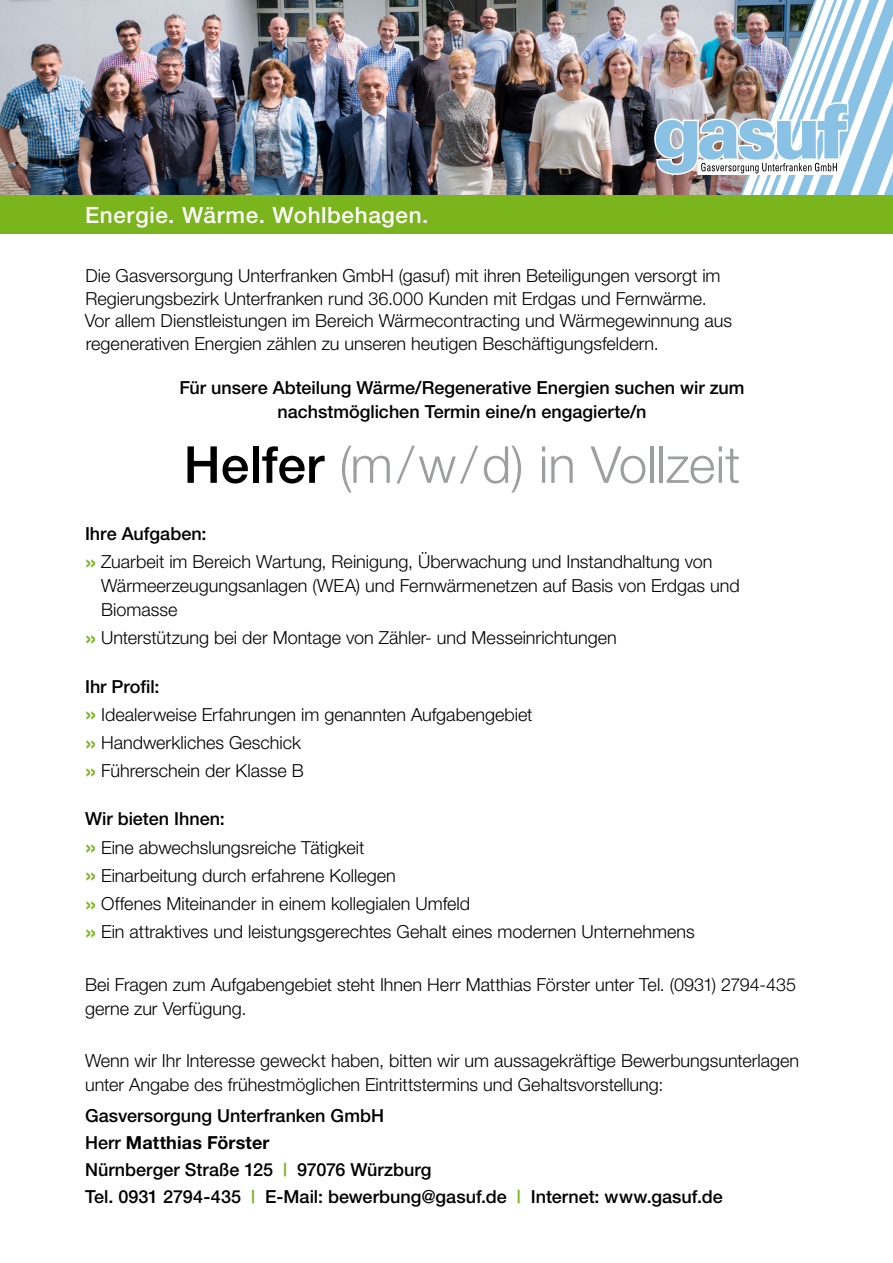
<style>
.page{position:relative;width:893px;height:1263px;background:#fff}
.page>*{position:absolute;margin:0;border:0;box-sizing:border-box;transform-origin:0 0}
.t1{font:300 51px "Helvetica Neue";color:#9c9e9f}
.t2{font:500 22.5px "Helvetica Neue";letter-spacing:.03em;color:#fff}
.t3{font:300 18px/28.2px "Helvetica Neue";color:#000}
.t4{font:500 18px/27px "Helvetica Neue";color:#000}
.s1{font-weight:500;color:#000}
.s2{font-weight:500}
.s3{font-weight:500;font-size:24px;color:#7ab51d}
.s4{font-weight:700}
.s5{color:#7ab51d}
</style>
<div class="page">
<img style="left:0;top:0;width:653px;height:196px">
<img style="left:653px;top:0;width:240px;height:196px">
<div style="left:0;top:196px;width:893px;height:38px;background:#7ab51d"></div>
<p class="t2" style="left:85px;top:201px;width:345px">Energie. Wärme. Wohlbehagen.</p>
<p class="t3" style="left:85px;top:264px;width:649px;line-height:22.5px">Die Gasversorgung Unterfranken GmbH (gasuf) mit ihren Beteiligungen versorgt im Regierungsbezirk Unterfranken rund 36.000 Kunden mit Erdgas und Fernwärme.<br>Vor allem Dienstleistungen im Bereich Wärmecontracting und Wärmegewinnung aus regenerativen Energien zählen zu unseren heutigen Beschäftigungsfeldern.</p>
<p class="t4" style="left:179px;top:375px;width:567px;line-height:24px;text-align:center">Für unsere Abteilung Wärme/Regenerative Energien suchen wir zum nachstmöglichen Termin eine/n engagierte/n</p>
<h1 class="t1" style="left:184px;top:433px;width:558px"><span class="s1">Helfer</span> (m/w/d) in Vollzeit</h1>
<p class="t3" style="left:85px;top:519px;width:629px"><span class="s2">Ihre Aufgaben:<br></span><span class="s3">»</span> Zuarbeit im Bereich Wartung, Reinigung, Überwachung und Instandhaltung von</p>
<p class="t3" style="left:101px;top:573px;width:640px;line-height:24px">Wärmeerzeugungsanlagen (WEA) und Fernwärmenetzen auf Basis von Erdgas und<br>Biomasse</p>
<p class="t3" style="left:85px;top:624px;width:533px"><span class="s3">»</span> Unterstützung bei der Montage von Zähler- und Messeinrichtungen</p>
<p class="t3" style="left:85px;top:672px;width:449px"><span class="s2">Ihr Profil:<br></span><span class="s3">»</span> Idealerweise Erfahrungen im genannten Aufgabengebiet <span class="s3">»</span> Handwerkliches Geschick<br><span class="s3">»</span> Führerschein der Klasse B</p>
<p class="t3" style="left:85px;top:804px;width:611px"><span class="s2">Wir bieten Ihnen:<br></span><span class="s3">»</span> Eine abwechslungsreiche Tätigkeit<br><span class="s3">»</span> Einarbeitung durch erfahrene Kollegen<br><span class="s3">»</span> Offenes Miteinander in einem kollegialen Umfeld<br><span class="s3">»</span> Ein attraktives und leistungsgerechtes Gehalt eines modernen Unternehmens</p>
<p class="t3" style="left:85px;top:972px;width:712px;line-height:24px">Bei Fragen zum Aufgabengebiet steht Ihnen Herr Matthias Förster unter Tel. (0931) 2794-435 gerne zur Verfügung.</p>
<p class="t3" style="left:85px;top:1048px;width:716px;line-height:24px">Wenn wir Ihr Interesse geweckt haben, bitten wir um aussagekräftige Bewerbungsunterlagen unter Angabe des frühestmöglichen Eintrittstermins und Gehaltsvorstellung:</p>
<p class="t4" style="left:85px;top:1102px;width:639px">Gasversorgung Unterfranken GmbH<br>Herr <span class="s4">Matthias Förster<br></span>Nürnberger Straße 125 <span class="s5">|</span> 97076 Würzburg<br>Tel. 0931 2794-435 <span class="s5">|</span> E-Mail: bewerbung@gasuf.de <span class="s5">|</span> Internet: www.gasuf.de</p>
</div>
